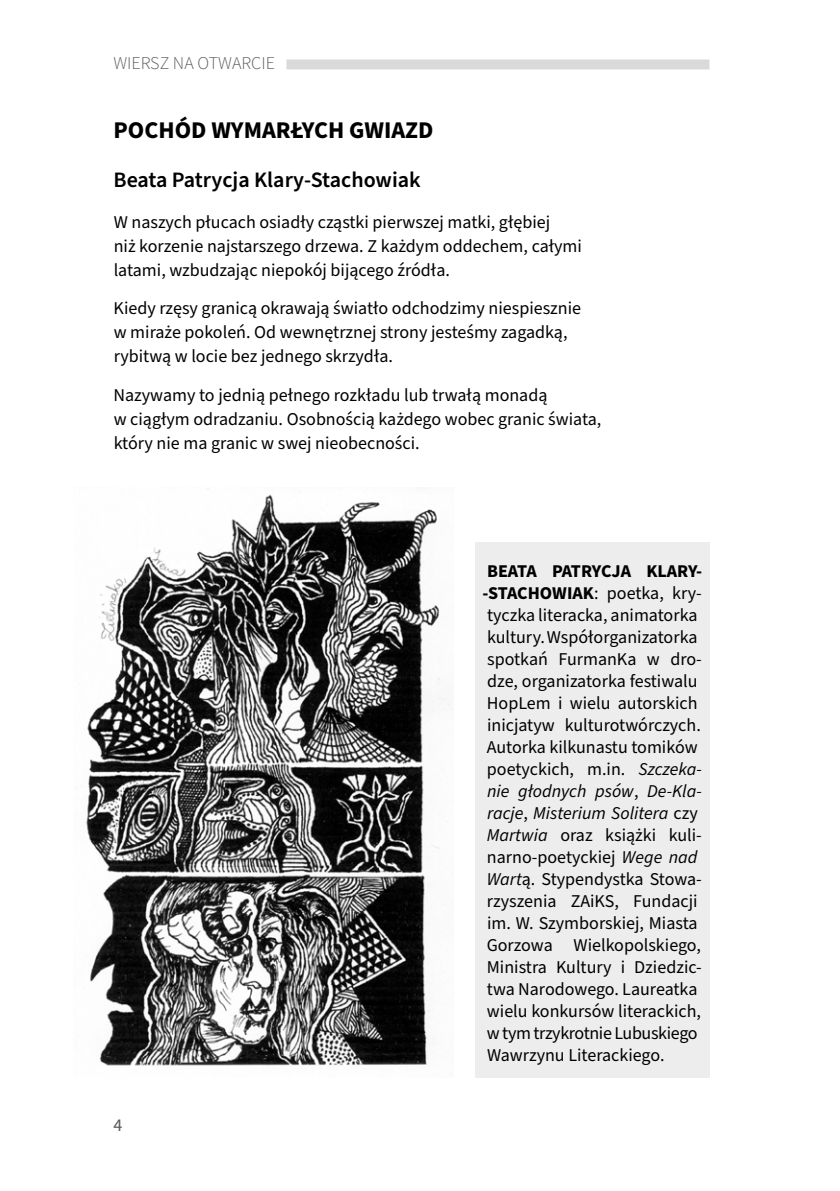
<style>
.page{position:relative;width:840px;height:1191px;background:#fff}
.page>*{position:absolute;margin:0;border:0;box-sizing:border-box;transform-origin:0 0}
.t1{font:700 24px "Source Sans Pro";color:#000}
.t2{font:600 22px "Source Sans Pro";color:#000}
.t3{font:18px/22px "Source Sans Pro";color:#000}
.t4{font:300 18px "Source Sans Pro";color:#575756}
.t5{font:18px "Source Sans Pro";color:#575756}
.s1{font-weight:700}
.s2{font-style:italic}
</style>
<div class="page">
<div style="left:286px;top:59px;width:423px;height:10px;background:#dadada"></div>
<div style="left:475px;top:541px;width:234px;height:536px;background:#ededed"></div>
<img style="left:86px;top:488px;width:363px;height:578px">
<p class="t4" style="left:113px;top:51px;width:163px">WIERSZ NA OTWARCIE</p>
<h1 class="t1" style="left:113px;top:114px;width:321px">POCHÓD WYMARŁYCH GWIAZD</h1>
<p class="t2" style="left:113px;top:165px;width:308px">Beata Patrycja Klary-Stachowiak</p>
<p class="t3" style="left:114px;top:211px;width:469px;line-height:24px">W naszych płucach osiadły cząstki pierwszej matki, głębiej<br>niż korzenie najstarszego drzewa. Z każdym oddechem, całymi latami, wzbudzając niepokój bijącego źródła.</p>
<p class="t3" style="left:113px;top:297px;width:469px;line-height:24px">Kiedy rzęsy granicą okrawają światło odchodzimy niespiesznie w miraże pokoleń. Od wewnętrznej strony jesteśmy zagadką, rybitwą w locie bez jednego skrzydła.</p>
<p class="t3" style="left:113px;top:383px;width:489px;line-height:24px">Nazywamy to jednią pełnego rozkładu lub trwałą monadą<br>w ciągłym odradzaniu. Osobnością każdego wobec granic świata, który nie ma granic w swej nieobecności.</p>
<p class="t5" style="left:113px;top:1113px;width:10px">4</p>
<p class="t3" style="left:482px;top:560px;width:221px"><span class="s1">BEATA PATRYCJA KLARY--STACHOWIAK</span>: poetka, kry&shy;tyczka literacka, animatorka kultury. Współorganizatorka spotkań FurmanKa w dro&shy;dze, organizatorka festiwalu<br>HopLem i wielu autorskich inicjatyw kulturotwórczych.<br>Autorka kilkunastu tomików poetyckich, m.in. <span class="s2">Szczeka&shy;nie głodnych psów</span>, <span class="s2">De-Kla&shy;racje</span>, <span class="s2">Misterium Solitera</span> czy<br><span class="s2">Martwia</span> oraz książki kuli&shy;narno-poetyckiej <span class="s2">Wege nad<br>Wart</span>ą. Stypendystka Stowa&shy;rzyszenia ZAiKS, Fundacji im. W. Szymborskiej, Miasta<br>Gorzowa Wielkopolskiego,<br>Ministra Kultury i Dziedzic&shy;twa Narodowego. Laureatka wielu konkursów literackich, w tym trzykrotnie Lubuskiego<br>Wawrzynu Literackiego.</p>
</div>
